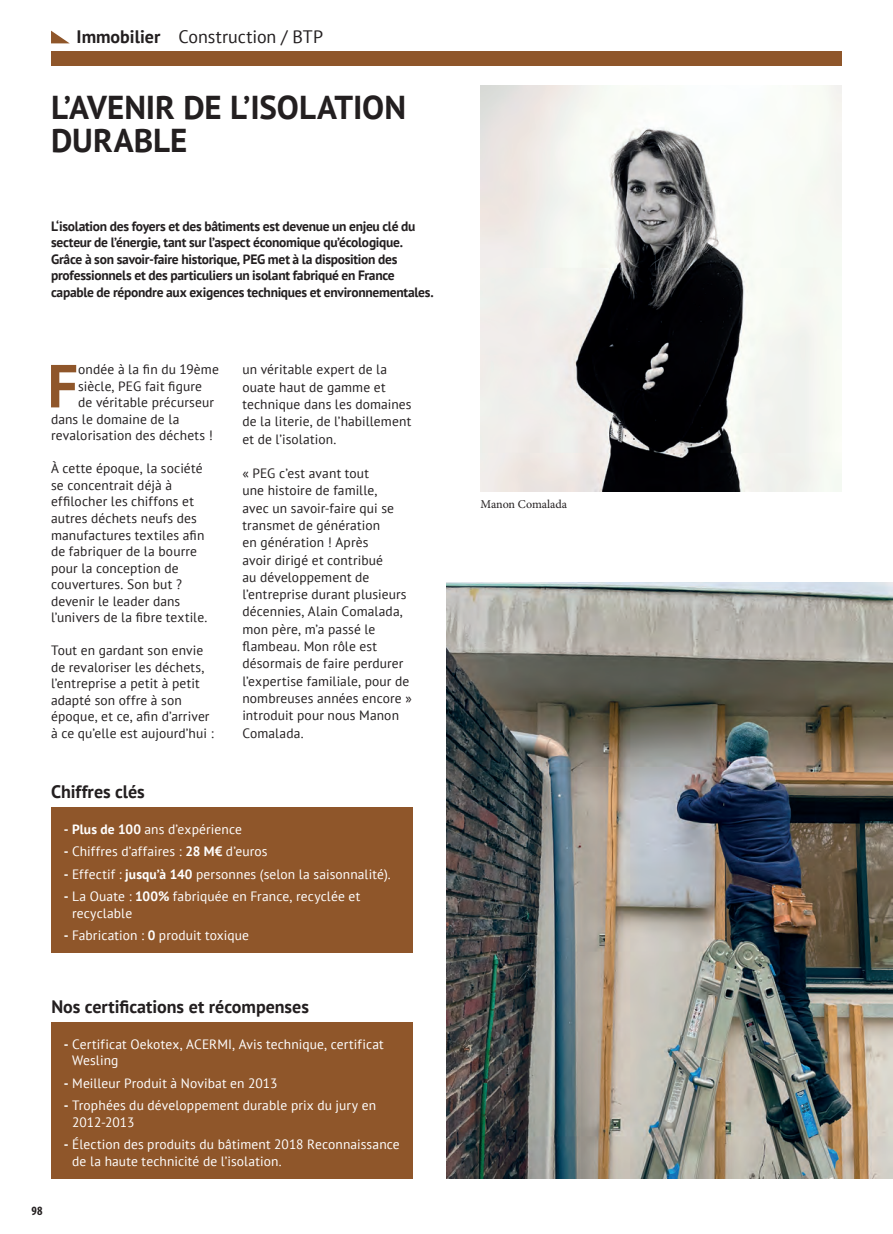
<style>
.page{position:relative;width:893px;height:1234px;background:#fff}
.page>*{position:absolute;margin:0;border:0;box-sizing:border-box;transform-origin:0 0}
.t1{font:700 60.6px "PT Sans";color:#8f562a}
.t2{font:700 33px/33px "PT Sans";letter-spacing:-.005em;color:#231f20}
.t3{font:700 18px "PT Sans";color:#231f20}
.t4{font:18px "PT Sans";letter-spacing:-.005em;color:#231f20}
.t5{font:13.5px/17.2px "PT Sans";letter-spacing:.01em;color:#231f20}
.t6{font:13.5px/16.5px "PT Sans";letter-spacing:.01em;color:#fff}
.t7{font:700 13.5px/16.5px "PT Sans";letter-spacing:-.02em;color:#231f20}
.t8{font:700 condensed 12.75px "Myriad Pro";color:#231f20}
.t9{font:12px "Minion Pro";letter-spacing:-.005em;color:#231f20}
.s1{font-weight:700}
</style>
<div class="page">
<img style="left:480px;top:85px;width:362px;height:406px">
<div style="left:51px;top:51px;width:791px;height:15px;background:#8f562a"></div>
<div style="left:51px;top:806px;width:361px;height:146px;background:#8f562a"></div>
<div style="left:51px;top:1022px;width:362px;height:156px;background:#8f562a"></div>
<img style="left:446px;top:583px;width:447px;height:595px">
<svg style="left:51px;top:31px;width:18px;height:12px"></svg>
<h3 class="t4" style="left:77px;top:25px;width:248px"><span class="s1">Immobilier</span> Construction / BTP</h3>
<h2 class="t2" style="left:51px;top:90px;width:357px">L’AVENIR DE L’ISOLATION<br>DURABLE</h2>
<p class="t7" style="left:51px;top:217px;width:384px">L‘isolation des foyers et des bâtiments est devenue un enjeu clé du secteur de l’énergie, tant sur l’aspect économique qu’écologique.<br>Grâce à son savoir-faire historique, PEG met à la disposition des professionnels et des particuliers un isolant fabriqué en France capable de répondre aux exigences techniques et environnementales.</p>
<h1 class="t1" style="left:47px;top:346px;width:32px">F</h1>
<p class="t5" style="left:78px;top:360px;width:142px">ondée à la fin du 19ème</p>
<p class="t5" style="left:78px;top:377px;width:125px">siècle, PEG fait figure</p>
<p class="t5" style="left:78px;top:393px;width:137px">de véritable précurseur</p>
<p class="t5" style="left:51px;top:410px;width:130px">dans le domaine de la</p>
<p class="t5" style="left:51px;top:426px;width:164px">revalorisation des déchets !</p>
<p class="t5" style="left:51px;top:460px;width:158px;line-height:16.5px">À cette époque, la société se concentrait déjà à effilocher les chiffons et autres déchets neufs des manufactures textiles afin de fabriquer de la bourre pour la conception de couvertures. Son but ? devenir le leader dans l’univers de la fibre textile.</p>
<p class="t5" style="left:51px;top:641px;width:164px;line-height:16.5px">Tout en gardant son envie de revaloriser les déchets, l’entreprise a petit à petit adapté son offre à son époque, et ce, afin d’arriver à ce qu’elle est aujourd’hui :</p>
<h3 class="t3" style="left:51px;top:779px;width:95px">Chiffres clés</h3>
<p class="t5" style="left:242px;top:360px;width:171px">un véritable expert de la ouate haut de gamme et technique dans les domaines de la literie, de l’habillement et de l’isolation.</p>
<p class="t5" style="left:242px;top:464px;width:171px">« PEG c’est avant tout<br>une histoire de famille,<br>avec un savoir-faire qui se transmet de génération<br>en génération ! Après<br>avoir dirigé et contribué<br>au développement de l’entreprise durant plusieurs décennies, Alain Comalada, mon père, m’a passé le flambeau. Mon rôle est désormais de faire perdurer l’expertise familiale, pour de nombreuses années encore » introduit pour nous Manon<br>Comalada.</p>
<p class="t6" style="left:64px;top:820px;width:180px"><span class="s1">- Plus de 100</span> ans d’expérience</p>
<p class="t6" style="left:64px;top:842px;width:205px"><span class="s1">-</span> Chiffres d’affaires : <span class="s1">28 M€</span> d’euros</p>
<p class="t6" style="left:64px;top:865px;width:329px"><span class="s1">-</span> Effectif : <span class="s1">jusqu’à 140</span> personnes (selon la saisonnalité).</p>
<p class="t6" style="left:72px;top:887px;width:290px;text-indent:-8px"><span class="s1">-</span> La Ouate : <span class="s1">100%</span> fabriquée en France, recyclée et recyclable</p>
<p class="t6" style="left:64px;top:926px;width:187px"><span class="s1">-</span> Fabrication : <span class="s1">0</span> produit toxique</p>
<h3 class="t3" style="left:51px;top:994px;width:259px">Nos certifications et récompenses</h3>
<p class="t6" style="left:72px;top:1035px;width:313px;text-indent:-8px"><span class="s1">-</span> Certificat Oekotex, ACERMI, Avis technique, certificat<br>Wesling</p>
<p class="t6" style="left:64px;top:1074px;width:215px"><span class="s1">-</span> Meilleur Produit à Novibat en 2013</p>
<p class="t6" style="left:72px;top:1096px;width:305px;text-indent:-8px"><span class="s1">-</span> Trophées du développement durable prix du jury en<br>2012-2013</p>
<p class="t6" style="left:72px;top:1135px;width:329px;text-indent:-8px"><span class="s1">-</span> Élection des produits du bâtiment 2018 Reconnaissance de la haute technicité de l’isolation.</p>
<p class="t8" style="left:32px;top:1202px;width:12px">98</p>
<p class="t9" style="left:480px;top:496px;width:88px">Manon Comalada</p>
</div>
